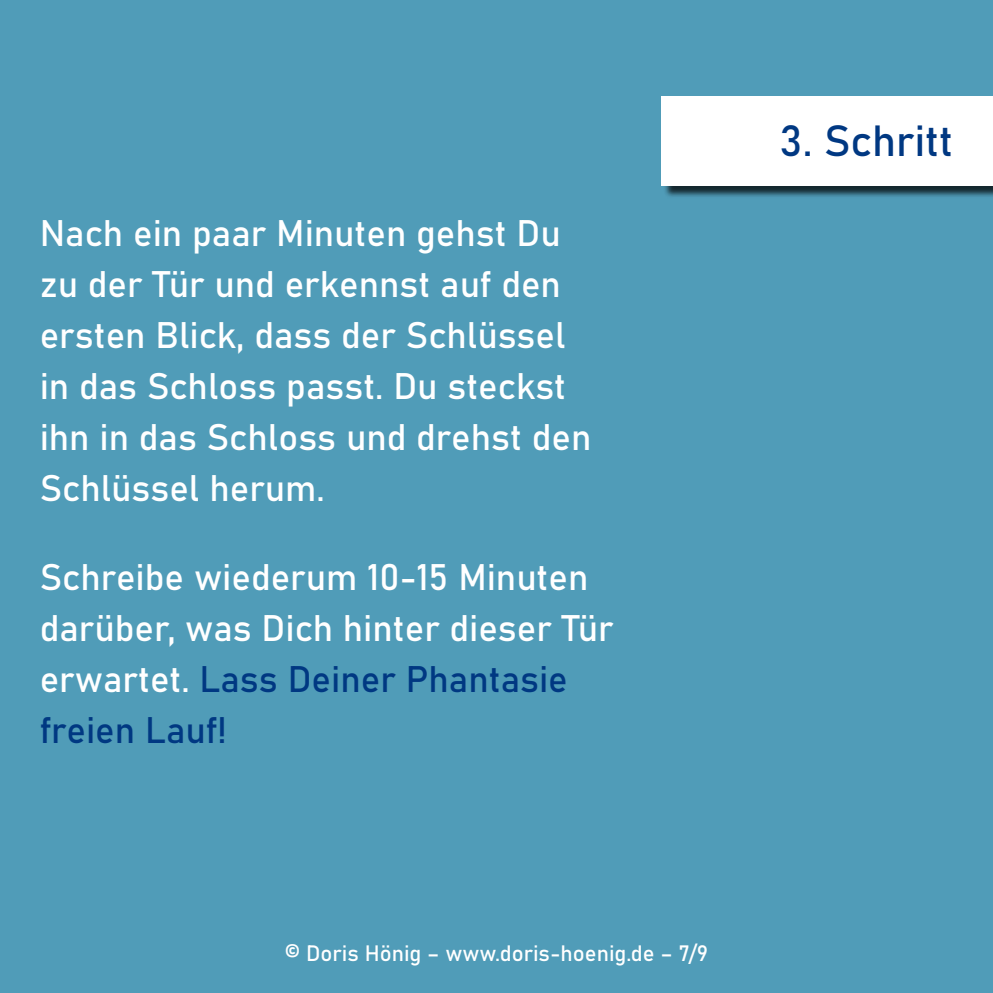
<style>
.page{position:relative;width:993px;height:993px;background:#fff}
.page>*{position:absolute;margin:0;border:0;box-sizing:border-box;transform-origin:0 0}
.t1{font:43px "Bahnschrift";color:#003882}
.t2{font:36.5px/51.1px "Bahnschrift";color:#fff}
.t3{font:22px "Bahnschrift";color:#fff}
.s1{color:#003882}
</style>
<div class="page">
<div style="left:0;top:0;width:992px;height:992px;background:#509cb8"></div>
<div style="left:663px;top:98px;width:329px;height:100px;background:#000;opacity:.75"></div>
<div style="left:661px;top:96px;width:331px;height:90px;background:#fff"></div>
<p class="t2" style="left:40px;top:207px;width:553px">Nach ein paar Minuten gehst Du zu der Tür und erkennst auf den ersten Blick, dass der Schlüssel in das Schloss passt. Du steckst ihn in das Schloss und drehst den<br>Schlüssel herum.</p>
<p class="t2" style="left:40px;top:551px;width:575px">Schreibe wiederum 10-15 Minuten darüber, was Dich hinter dieser Tür erwartet. <span class="s1">Lass Deiner Phantasie freien Lauf!</span></p>
<p class="t1" style="left:779px;top:114px;width:175px">3. Schritt</p>
<p class="t3" style="left:284px;top:938px;width:425px">© Doris Hönig – www.doris-hoenig.de – 7/9</p>
</div>
